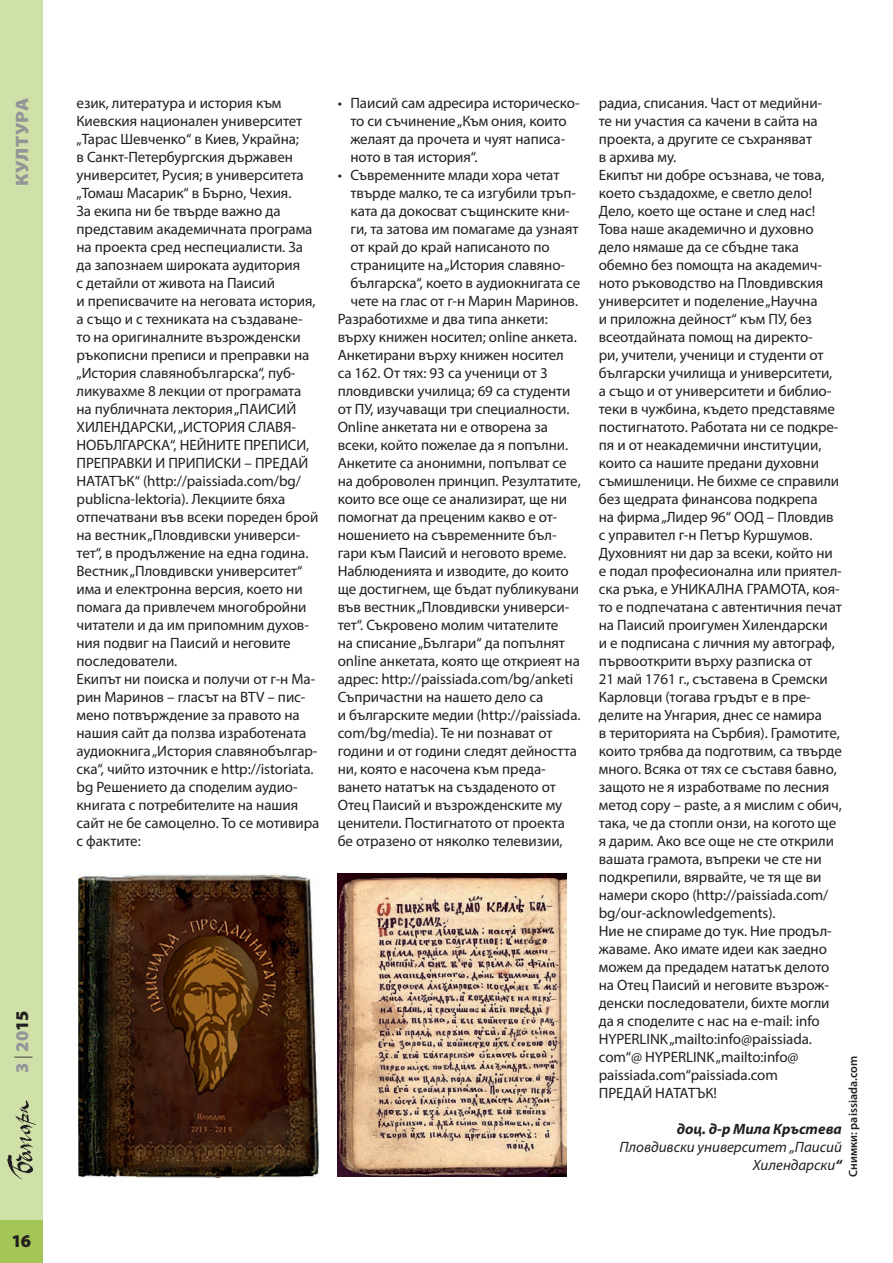
<style>
.page{position:relative;width:893px;height:1263px;background:#fff}
.page>*{position:absolute;margin:0;border:0;box-sizing:border-box;transform-origin:0 0}
.t1{font:900 18px "Myriad Pro";color:#939598;scale:1.1 1}
.t2{font:900 18px "Myriad Pro";color:#939598}
.t3{font:900 18px "Myriad Pro";color:#231f20}
.t4{font:15px/18px "Myriad Pro";letter-spacing:-.005em;color:#231f20}
.t5{font:italic 15px/18px "Myriad Pro";color:#231f20;text-align:right}
.t6{font:italic 700 15px "Myriad Pro";color:#231f20}
.t7{font:600 12px "Myriad Pro";color:#231f20}
.s1{font-weight:300;color:#231f20}
.s2{color:#231f20}
.s3{font-weight:700}
</style>
<div class="page">
<div style="left:0;top:0;width:43px;height:1263px;background:#cfe0a8"></div>
<div style="left:0;top:1220px;width:43px;height:43px;background:#a4c656"></div>
<img style="left:7px;top:1100px;width:29px;height:80px">
<img style="left:79px;top:873px;width:241px;height:305px">
<img style="left:337px;top:873px;width:230px;height:304px">
<p class="t1" style="left:10px;top:186px;width:82px;rotate:-90deg">КУЛТУРА</p>
<p class="t2" style="left:10px;top:1073px;width:64px;rotate:-90deg">3 <span class="s1">|</span> 20<span class="s2">15</span></p>
<p class="t3" style="left:12px;top:1229px;width:21px">16</p>
<p class="t4" style="left:77px;top:94px;width:244px">език, литература и история към<br>Киевския национален университет „Тарас Шевченко“ в Киев, Украйна;<br>в Санкт-Петербургския държавен университет, Русия; в университета „Томаш Масарик“ в Бърно, Чехия.<br>За екипа ни бе твърде важно да представим академичната програма на проекта сред неспециалисти. За да запознаем широката аудитория<br>с детайли от живота на Паисий<br>и преписвачите на неговата история, а също и с техниката на създаване&shy;то на оригиналните възрожденски ръкописни преписи и преправки на „История славянобългарска“, пуб&shy;ликувахме 8 лекции от програмата на публичната лектория „ПАИСИЙ<br>ХИЛЕНДАРСКИ, „ИСТОРИЯ СЛАВЯ-<br>НОБЪЛГАРСКА“, НЕЙНИТЕ ПРЕПИСИ,<br>ПРЕПРАВКИ И ПРИПИСКИ – ПРЕДАЙ<br>НАТАТЪК“ (http://paissiada.com/bg/ publicna-lektoria). Лекциите бяха отпечатвани във всеки пореден брой на вестник „Пловдивски универси&shy;тет“, в продължение на една година.<br>Вестник „Пловдивски университет“ има и електронна версия, което ни помага да привлечем многобройни читатели и да им припомним духов&shy;ния подвиг на Паисий и неговите последователи.<br>Екипът ни поиска и получи от г-н Ма&shy;рин Маринов – гласът на BTV – пис&shy;мено потвърждение за правото на нашия сайт да ползва изработената аудиокнига „История славянобългар&shy;ска“, чийто източник е http://istoriata. bg Решението да споделим аудио&shy;книгата с потребителите на нашия сайт не бе самоцелно. То се мотивира с фактите:</p>
<p class="t4" style="left:350px;top:94px;width:231px;text-indent:-13px">• Паисий сам адресира историческо&shy;то си съчинение „Към ония, които желаят да прочета и чуят написа&shy;ното в тая история“.</p>
<p class="t4" style="left:338px;top:166px;width:223px">• Съвременните млади хора четат</p>
<p class="t4" style="left:350px;top:184px;width:227px">твърде малко, те са изгубили тръп-</p>
<p class="t4" style="left:350px;top:202px;width:221px">ката да докосват същинските кни-</p>
<p class="t4" style="left:350px;top:220px;width:230px">ги, та затова им помагаме да узнаят</p>
<p class="t4" style="left:350px;top:238px;width:201px">от край до край написаното по</p>
<p class="t4" style="left:350px;top:256px;width:216px">страниците на „История славяно-</p>
<p class="t4" style="left:350px;top:274px;width:231px">българска“, което в аудиокнигата се</p>
<p class="t4" style="left:350px;top:292px;width:229px">чете на глас от г-н Марин Маринов.</p>
<p class="t4" style="left:338px;top:310px;width:212px">Разработихме и два типа анкети:</p>
<p class="t4" style="left:338px;top:328px;width:241px">върху книжен носител; online анкета.</p>
<p class="t4" style="left:338px;top:346px;width:228px">Анкетирани върху книжен носител</p>
<p class="t4" style="left:338px;top:364px;width:212px">са 162. От тях: 93 са ученици от 3</p>
<p class="t4" style="left:338px;top:382px;width:234px">пловдивски училица; 69 са студенти</p>
<p class="t4" style="left:338px;top:400px;width:233px">от ПУ, изучаващи три специалности.</p>
<p class="t4" style="left:338px;top:418px;width:212px">Оnline анкетата ни е отворена за</p>
<p class="t4" style="left:338px;top:436px;width:232px">всеки, който пожелае да я попълни.</p>
<p class="t4" style="left:338px;top:454px;width:230px">Анкетите са анонимни, попълват се</p>
<p class="t4" style="left:338px;top:472px;width:245px">на доброволен принцип. Резултатите,</p>
<p class="t4" style="left:338px;top:490px;width:231px">които все още се анализират, ще ни</p>
<p class="t4" style="left:338px;top:508px;width:221px">помогнат да преценим какво е от-</p>
<p class="t4" style="left:338px;top:526px;width:220px">ношението на съвременните бъл-</p>
<p class="t4" style="left:338px;top:544px;width:230px">гари към Паисий и неговото време.</p>
<p class="t4" style="left:338px;top:562px;width:233px">Наблюденията и изводите, до които</p>
<p class="t4" style="left:338px;top:580px;width:243px">ще достигнем, ще бъдат публикувани</p>
<p class="t4" style="left:338px;top:598px;width:233px">във вестник „Пловдивски универси-</p>
<p class="t4" style="left:338px;top:616px;width:222px">тет“. Съкровено молим читателите</p>
<p class="t4" style="left:338px;top:634px;width:229px">на списание „Българи“ да попълнят</p>
<p class="t4" style="left:338px;top:652px;width:244px">online анкетата, която ще откриеят на</p>
<p class="t4" style="left:338px;top:670px;width:237px">адрес: http://paissiada.com/bg/anketi</p>
<p class="t4" style="left:338px;top:688px;width:207px">Съпричастни на нашето дело са</p>
<p class="t4" style="left:338px;top:706px;width:244px">и българските медии (http://paissiada.</p>
<p class="t4" style="left:338px;top:724px;width:216px">com/bg/media). Те ни познават от</p>
<p class="t4" style="left:338px;top:742px;width:241px">години и от години следят дейността</p>
<p class="t4" style="left:338px;top:760px;width:210px">ни, която е насочена към преда-</p>
<p class="t4" style="left:338px;top:778px;width:220px">ването нататък на създаденото от</p>
<p class="t4" style="left:338px;top:796px;width:226px">Отец Паисий и възрожденските му</p>
<p class="t4" style="left:338px;top:814px;width:229px">ценители. Постигнатото от проекта</p>
<p class="t4" style="left:338px;top:832px;width:226px">бе отразено от няколко телевизии,</p>
<p class="t4" style="left:599px;top:94px;width:245px">радиа, списания. Част от медийни-<br>те ни участия са качени в сайта на проекта, а другите се съхраняват<br>в архива му.<br>Екипът ни добре осъзнава, че това, което създадохме, е светло дело!<br>Дело, което ще остане и след нас!<br>Това наше академично и духовно дело нямаше да се сбъдне така обемно без помощта на академич&shy;ното ръководство на Пловдивския университет и поделение „Научна<br>и приложна дейност“ към ПУ, без всеотдайната помощ на директо-<br>ри, учители, ученици и студенти от български училища и университети, а също и от университети и библио&shy;теки в чужбина, където представяме постигнатото. Работата ни се подкре&shy;пя и от неакадемични институции, които са нашите предани духовни съмишленици. Не бихме се справили без щедрата финансова подкрепа<br>на фирма „Лидер 96“ ООД – Пловдив с управител г-н Петър Куршумов.<br>Духовният ни дар за всеки, който ни е подал професионална или приятел&shy;ска ръка, е УНИКАЛНА ГРАМОТА, коя&shy;то е подпечатана с автентичния печат на Паисий проигумен Хилендарски<br>и е подписана с личния му автограф, първооткрити върху разписка от<br>21 май 1761 г., съставена в Сремски<br>Карловци (тогава гръдът е в пре&shy;делите на Унгария, днес се намира<br>в територията на Сърбия). Грамотите, които трябва да подготвим, са твърде много. Всяка от тях се съставя бавно, защото не я изработваме по лесния метод copy – paste, а я мислим с обич, така, че да стопли онзи, на когото ще я дарим. Ако все още не сте открили вашата грамота, въпреки че сте ни подкрепили, вярвайте, че тя ще ви намери скоро (http://paissiada.com/ bg/our-acknowledgements).<br>Ние не спираме до тук. Ние продъл&shy;жаваме. Ако имате идеи как заедно можем да предадем нататък делото на Отец Паисий и неговите възрож&shy;денски последователи, бихте могли да я споделите с нас на e-mail: info<br>HYPERLINK „mailto:info@paissiada. com“@ HYPERLINK „mailto:info@ paissiada.com“paissiada.com<br>ПРЕДАЙ НАТАТЪК!</p>
<p class="t6" style="left:677px;top:1119px;width:167px">доц. д-р Мила Кръстева</p>
<p class="t5" style="left:619px;top:1138px;width:224px">Пловдивски университет „Паисий<br>Хилендарски<span class="s3">“</span></p>
<p class="t7" style="left:845px;top:1177px;width:122px;rotate:-90deg">Снимки: paissiada.com</p>
</div>
